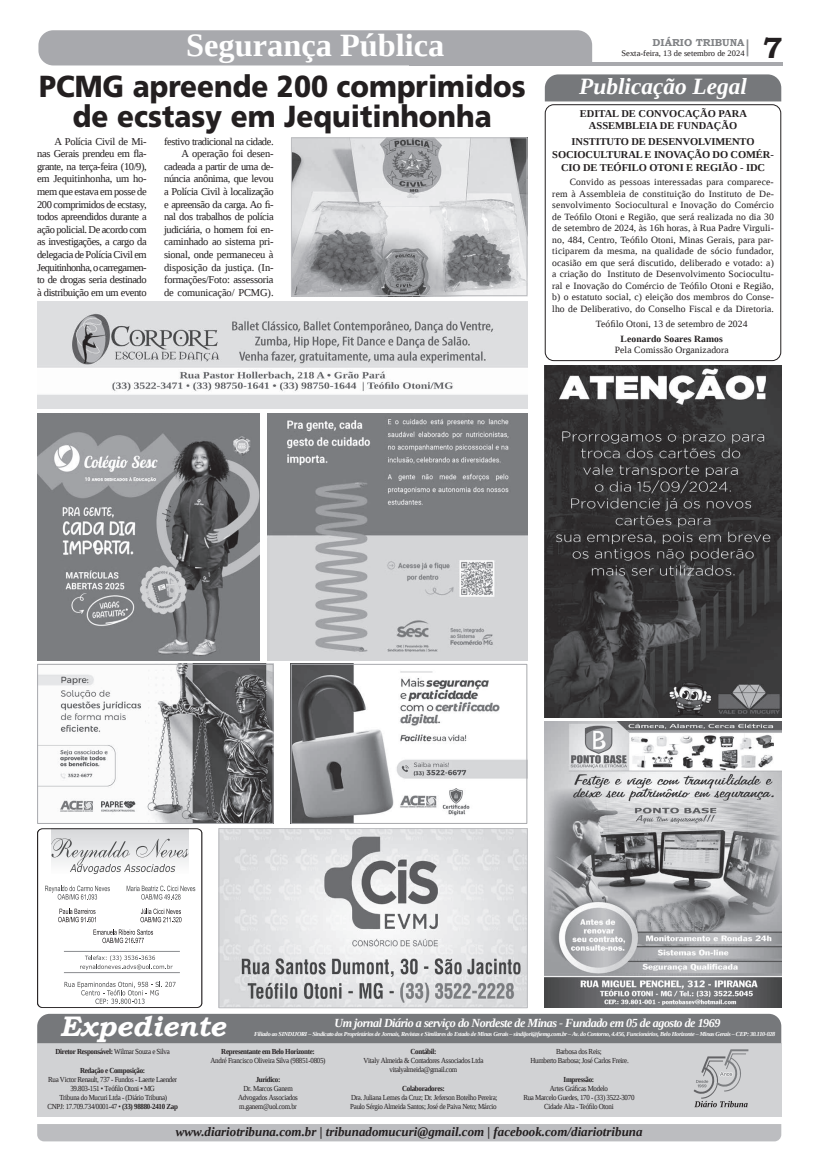
<style>
.page{position:relative;width:821px;height:1166px;background:#fff}
.page>*{position:absolute;margin:0;border:0;box-sizing:border-box;transform-origin:0 0}
.t1{font:700 32.38px "Liberation Serif";color:#fff}
.t2{font:900 30.45px "Frutiger LT Std";color:#231f20;scale:.92 1}
.t3{font:700 29.31px "Bookman Old Style";color:#231f20}
.t4{font:italic 700 28.26px "Bookman Old Style";color:#fff}
.t5{font:italic 700 23.28px "Liberation Serif";color:#fff}
.t6{font:italic 700 12.95px "Liberation Serif";color:#231f20}
.t7{font:italic 700 12.34px "Liberation Serif";letter-spacing:-.04em;color:#fff}
.t8{font:10.5px/12.6px "Liberation Serif";letter-spacing:-.035em;color:#231f20;text-align:justify}
.t9{font:700 10.41px/12.5px "Liberation Serif";letter-spacing:-.01em;color:#231f20;text-align:center}
.t10{font:700 10.06px "Bookman Old Style";color:#808285}
.t11{font:9.54px/11.5px "Liberation Serif";letter-spacing:.01em;color:#231f20;text-align:justify}
.t12{font:700 9.54px "Liberation Serif";letter-spacing:.01em;color:#231f20}
.t13{font:8.4px "Liberation Serif";color:#231f20}
.t14{font:7.7px/9.2px "Liberation Serif";letter-spacing:-.04em;color:#231f20;text-align:center;scale:.91 1}
.t15{font:700 7.7px "Liberation Serif";letter-spacing:-.04em;color:#231f20;scale:.91 1}
.t16{font:italic 700 6.12px "Liberation Serif";letter-spacing:-.045em;color:#fff}
.s1{font-weight:400}
.s2{font-weight:700}
</style>
<div class="page">
<hr style="left:409px;top:62px;width:374px;height:3px;background:#a8a9ad">
<div style="left:38px;top:30px;width:554px;height:35px;background:#a8a9ad"></div>
<svg style="left:747px;top:39px;width:1px;height:17px"></svg>
<div style="left:37px;top:1124px;width:744px;height:17px;background:#bcbdc0"></div>
<div style="left:545px;top:74px;width:236px;height:27px;background:#76787b"></div>
<div style="left:37px;top:1043px;width:744px;height:73px;background:#d1d2d4"></div>
<div style="left:37px;top:1014px;width:744px;height:29px;background:#76787b"></div>
<svg style="left:694px;top:1049px;width:54px;height:58px"></svg>
<div style="left:545px;top:104px;width:236px;height:257px;border:1px solid #231f20;border-radius:9px"></div>
<img style="left:545px;top:722px;width:236px;height:286px">
<svg style="left:37px;top:828px;width:166px;height:180px"></svg>
<img style="left:221px;top:830px;width:304px;height:176px">
<div style="left:219px;top:828px;width:308px;height:180px;border:1px solid #bcbdc0"></div>
<img style="left:545px;top:365px;width:236px;height:352px">
<img style="left:39px;top:666px;width:233px;height:156px">
<div style="left:37px;top:664px;width:237px;height:160px;border:1px solid #a8a9ad"></div>
<img style="left:293px;top:666px;width:232px;height:156px">
<div style="left:291px;top:664px;width:236px;height:160px;border:1px solid #a8a9ad"></div>
<img style="left:293px;top:139px;width:232px;height:155px">
<div style="left:291px;top:137px;width:236px;height:159px;border:1px solid #bcbdc0"></div>
<img style="left:37px;top:413px;width:223px;height:247px">
<img style="left:268px;top:413px;width:259px;height:247px">
<img style="left:37px;top:301px;width:490px;height:107px">
<h1 class="t1" style="left:186px;top:24px;width:260px">Segurança Pública</h1>
<p class="t10" style="left:653px;top:35px;width:93px">DIÁRIO TRIBUNA</p>
<p class="t13" style="left:622px;top:48px;width:125px">Sexta-feira, 13 de setembro de 2024</p>
<h3 class="t3" style="left:763px;top:27px;width:21px">7</h3>
<h2 class="t2" style="left:39px;top:68px;width:530px">PCMG apreende 200 comprimidos</h2>
<h3 class="t5" style="left:579px;top:71px;width:169px">Publicação Legal</h3>
<h2 class="t2" style="left:73px;top:98px;width:457px">de ecstasy em Jequitinhonha</h2>
<p class="t8" style="left:37px;top:135px;width:111px;text-indent:17px">A Polícia Civil de Mi&shy;nas Gerais prendeu em fla&shy;grante, na terça-feira (10/9), em Jequitinhonha, um ho&shy;mem que estava em posse de 200 comprimidos de ecstasy, todos apreendidos durante a ação policial. De acordo com as investigações, a cargo da delegacia de Polícia Civil em Jequitinhonha, o carregamen&shy;to de drogas seria destinado à distribuição em um evento</p>
<p class="t8" style="left:164px;top:135px;width:111px;text-align:right">festivo tradicional na cidade.<br>A operação foi desen&shy;cadeada a partir de uma de&shy;núncia anônima, que levou a Polícia Civil à localização e apreensão da carga. Ao fi&shy;nal dos trabalhos de polícia judiciária, o homem foi en&shy;caminhado ao sistema pri&shy;sional, onde permaneceu à disposição da justiça. (In&shy;formações/Foto: assessoria de comunicação/ PCMG).</p>
<p class="t9" style="left:580px;top:107px;width:169px">EDITAL DE CONVOCAÇÃO PARA<br>ASSEMBLEIA DE FUNDAÇÃO</p>
<p class="t9" style="left:552px;top:136px;width:223px">INSTITUTO DE DESENVOLVIMENTO<br>SOCIOCULTURAL E INOVAÇÃO DO COMÉR-<br>CIO DE TEÓFILO OTONI E REGIÃO - IDC</p>
<p class="t11" style="left:552px;top:176px;width:223px;text-indent:17px">Convido as pessoas interessadas para comparece&shy;rem à Assembleia de constituição do Instituto de De&shy;senvolvimento Sociocultural e Inovação do Comércio de Teófilo Otoni e Região, que será realizada no dia 30 de setembro de 2024, às 16h horas, à Rua Padre Virguli&shy;no, 484, Centro, Teófilo Otoni, Minas Gerais, para par&shy;ticiparem da mesma, na qualidade de sócio fundador, ocasião em que será discutido, deliberado e votado: a) a criação do Instituto de Desenvolvimento Sociocultu&shy;ral e Inovação do Comércio de Teófilo Otoni e Região, b) o estatuto social, c) eleição dos membros do Conse&shy;lho de Deliberativo, do Conselho Fiscal e da Diretoria.</p>
<p class="t11" style="left:596px;top:318px;width:153px">Teófilo Otoni, 13 de setembro de 2024</p>
<p class="t12" style="left:621px;top:332px;width:104px">Leonardo Soares Ramos</p>
<p class="t11" style="left:615px;top:344px;width:115px">Pela Comissão Organizadora</p>
<h3 class="t4" style="left:60px;top:1005px;width:167px">Expediente</h3>
<p class="t7" style="left:335px;top:1014px;width:387px">Um jornal Diário a serviço do Nordeste de Minas - Fundado em 05 de agosto de 1969</p>
<p class="t15" style="left:56px;top:1046px;width:127px">Diretor Responsável: <span class="s1">Wilmar Souza e Silva</span></p>
<p class="t15" style="left:80px;top:1065px;width:73px">Redação e Composição:</p>
<p class="t14" style="left:47px;top:1074px;width:145px">Rua Victor Renault, 737 - Fundos - Laerte Laender 39.803-151 • Teófilo Otoni • MG<br>Tribuna do Mucuri Ltda - (Diário Tribuna)<br>CNPJ: 17.709.734/0001-47 • <span class="s2">(33) 98880-2410 Zap</span></p>
<p class="t16" style="left:254px;top:1030px;width:523px">Filiado ao SINDIJORI – Sindicato dos Proprietários de Jornais, Revistas e Similares do Estado de Minas Gerais – sindijori@fiemg.com.br – Av. do Contorno, 4.456, Funcionários, Belo Horizonte – Minas Gerais – CEP: 30.110-028</p>
<p class="t15" style="left:411px;top:1046px;width:30px">Contábil:</p>
<p class="t14" style="left:364px;top:1056px;width:133px">Vitaly Almeida &amp; Contadores Associados Ltda vitalyalmeida@gmail.com</p>
<p class="t15" style="left:402px;top:1083px;width:48px">Colaboradores:</p>
<p class="t14" style="left:350px;top:1093px;width:163px;text-align:left">Dra. Juliana Lemes da Cruz; Dr. Jeferson Botelho Pereira;<br>Paulo Sérgio Almeida Santos; José de Paiva Neto; Márcio</p>
<p class="t15" style="left:221px;top:1046px;width:104px">Representante em Belo Horizonte:</p>
<p class="t14" style="left:211px;top:1056px;width:128px">André Francisco Oliveira Silva (98851-0805)</p>
<p class="t15" style="left:256px;top:1074px;width:29px">Jurídico:</p>
<p class="t14" style="left:238px;top:1083px;width:67px">Dr. Marcos Ganem<br>Advogados Associados m.ganem@uol.com.br</p>
<p class="t14" style="left:530px;top:1047px;width:110px">Barbosa dos Reis;<br>Humberto Barbosa; José Carlos Freire.</p>
<p class="t15" style="left:564px;top:1074px;width:35px">Impressão:</p>
<p class="t14" style="left:523px;top:1084px;width:124px">Artes Gráficas Modelo<br>Rua Marcelo Guedes, 170 - (33) 3522-3070<br>Cidade Alta - Teófilo Otoni</p>
<p class="t6" style="left:176px;top:1123px;width:468px">www.diariotribuna.com.br | tribunadomucuri@gmail.com | facebook.com/diariotribuna</p>
</div>
